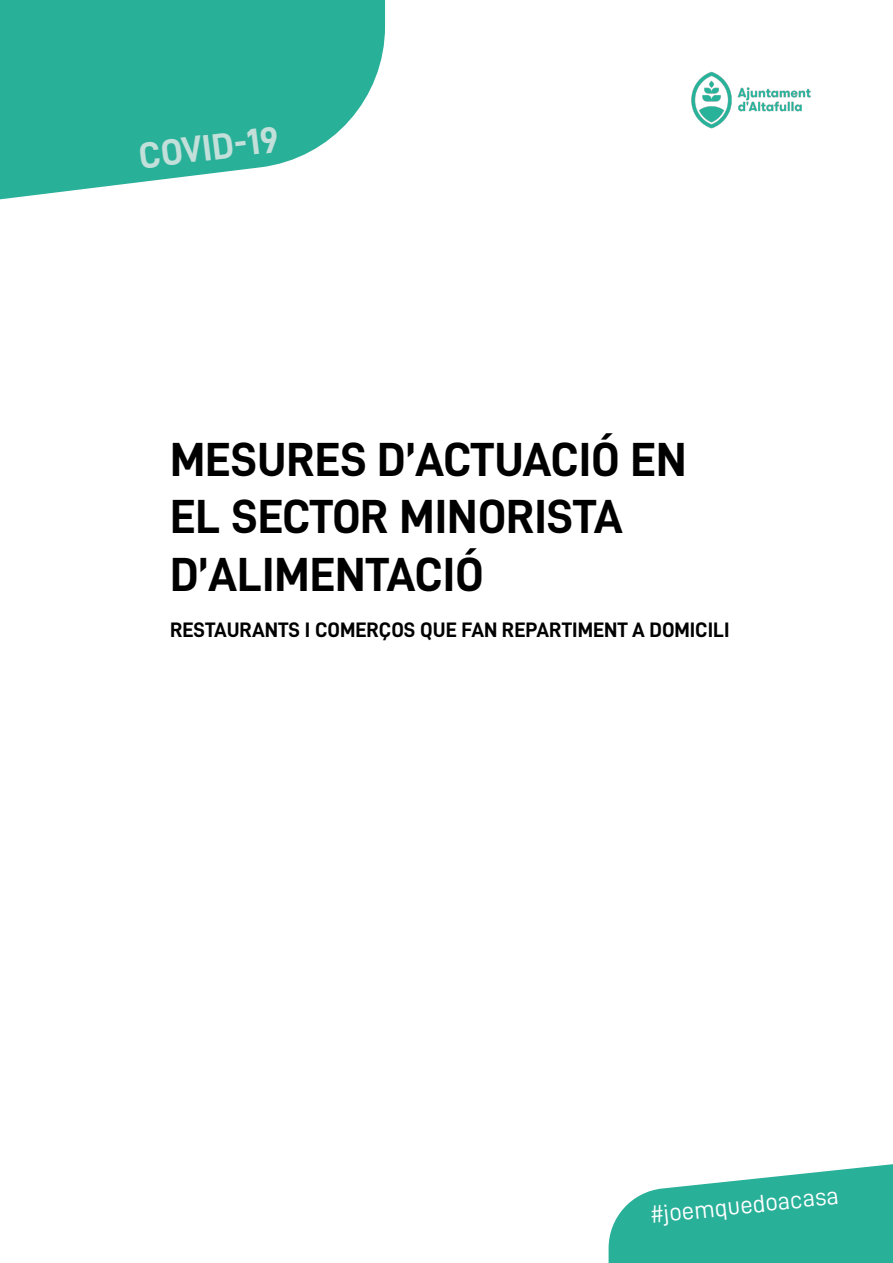
<style>
.page{position:relative;width:893px;height:1263px;background:#fff}
.page>*{position:absolute;margin:0;border:0;box-sizing:border-box;transform-origin:0 0}
.t1{font:48px/57.6px "D DIN Bold";color:#000}
.t2{font:36.9px "D DIN Bold";color:#c2e0d9}
.t3{font:24.9px "D DIN";color:#fff}
.t4{font:21px "D DIN Bold";color:#000}
</style>
<div class="page">
<img style="left:691px;top:71px;width:120px;height:58px">
<svg style="left:0;top:0;width:385px;height:199px;fill:#29b099"></svg>
<svg style="left:609px;top:1164px;width:284px;height:99px"></svg>
<p class="t2" style="left:136px;top:136px;width:143px;rotate:-7deg">COVID-19</p>
<p class="t1" style="left:170px;top:429px;width:518px">MESURES D’ACTUACIÓ EN<br>EL SECTOR MINORISTA<br>D’ALIMENTACIÓ</p>
<p class="t4" style="left:170px;top:618px;width:561px">RESTAURANTS I COMERÇOS QUE FAN REPARTIMENT A DOMICILI</p>
<p class="t3" style="left:650px;top:1201px;width:190px;rotate:-6deg">#joemquedoacasa</p>
</div>
